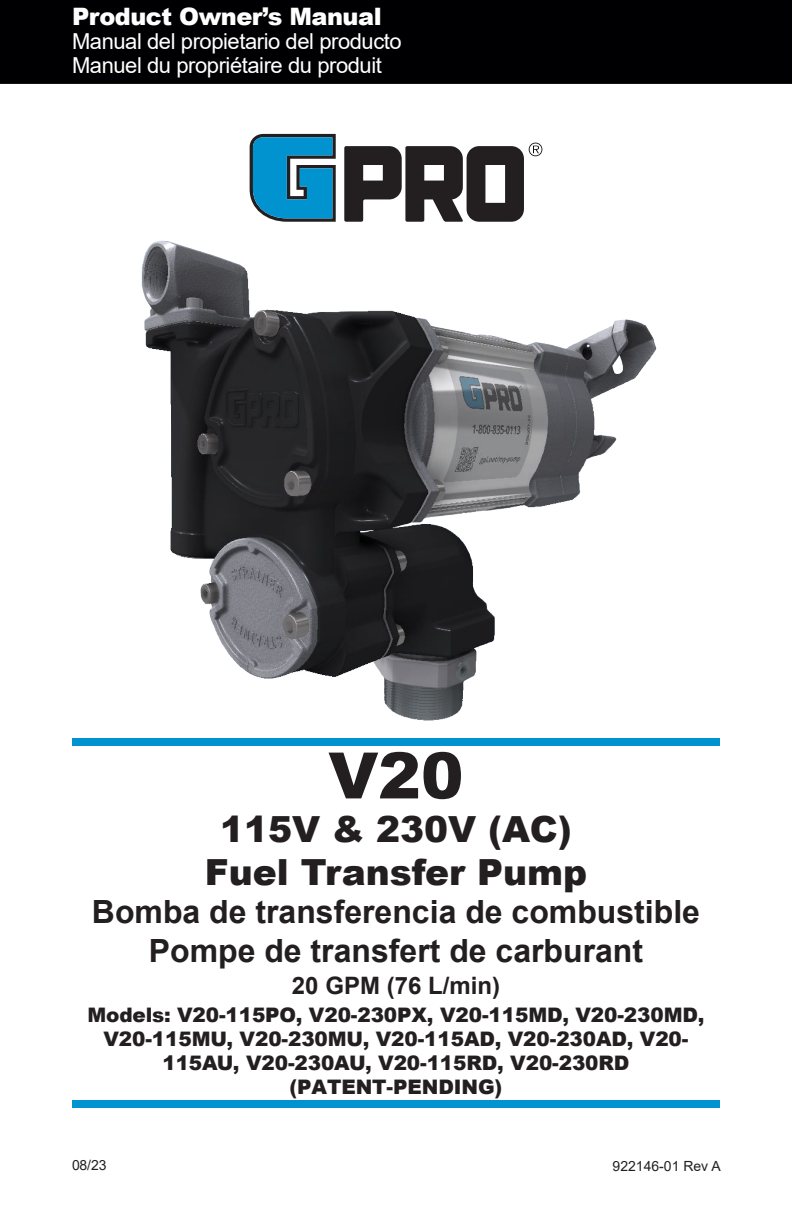
<style>
.page{position:relative;width:792px;height:1224px;background:#fff}
.page>*{position:absolute;margin:0;border:0;box-sizing:border-box;transform-origin:0 0}
.t1{font:900 64px "Arial";color:#231f20}
.t2{font:900 36px "Arial";color:#231f20}
.t3{font:700 32px "Arial";color:#231f20}
.t4{font:900 24px "Arial";letter-spacing:-.02em;color:#fff}
.t5{font:700 24px "Arial";color:#231f20}
.t6{font:22px/24px "Arial";letter-spacing:-.02em;color:#fff}
.t7{font:900 20px/24px "Arial";letter-spacing:-.005em;color:#231f20;text-align:center}
.t8{font:14px "Arial";color:#231f20}
</style>
<div class="page">
<div style="left:72px;top:1100px;width:648px;height:8px;background:#0093d0"></div>
<div style="left:72px;top:738px;width:648px;height:8px;background:#0093d0"></div>
<div style="left:0;top:0;width:792px;height:84px;background:#000002"></div>
<svg style="left:250px;top:134px;width:86px;height:88px;background:#2689b2"></svg>
<svg style="left:344px;top:143px;width:198px;height:79px"></svg>
<img style="left:141px;top:240px;width:516px;height:481px">
<p class="t4" style="left:72px;top:-1px;width:311px">Product Owner’s Manual</p>
<p class="t6" style="left:72px;top:29px;width:331px">Manual del propietario del producto<br>Manuel du propriétaire du produit</p>
<p class="t1" style="left:328px;top:729px;width:137px">V20</p>
<p class="t2" style="left:220px;top:803px;width:353px">115V &amp; 230V (AC)</p>
<p class="t2" style="left:205px;top:846px;width:384px">Fuel Transfer Pump</p>
<p class="t3" style="left:92px;top:889px;width:610px">Bomba de transferencia de combustible</p>
<p class="t3" style="left:149px;top:928px;width:496px">Pompe de transfert de carburant</p>
<p class="t5" style="left:292px;top:968px;width:210px">20 GPM (76 L/min)</p>
<p class="t7" style="left:88px;top:1003px;width:618px">Models: V20-115PO, V20-230PX, V20-115MD, V20-230MD,<br>V20-115MU, V20-230MU, V20-115AD, V20-230AD, V20-<br>115AU, V20-230AU, V20-115RD, V20-230RD</p>
<p class="t7" style="left:290px;top:1075px;width:214px">(PATENT-PENDING)</p>
<p class="t8" style="left:72px;top:1156px;width:36px">08/23</p>
<p class="t8" style="left:613px;top:1156px;width:110px">922146-01 Rev A</p>
</div>
